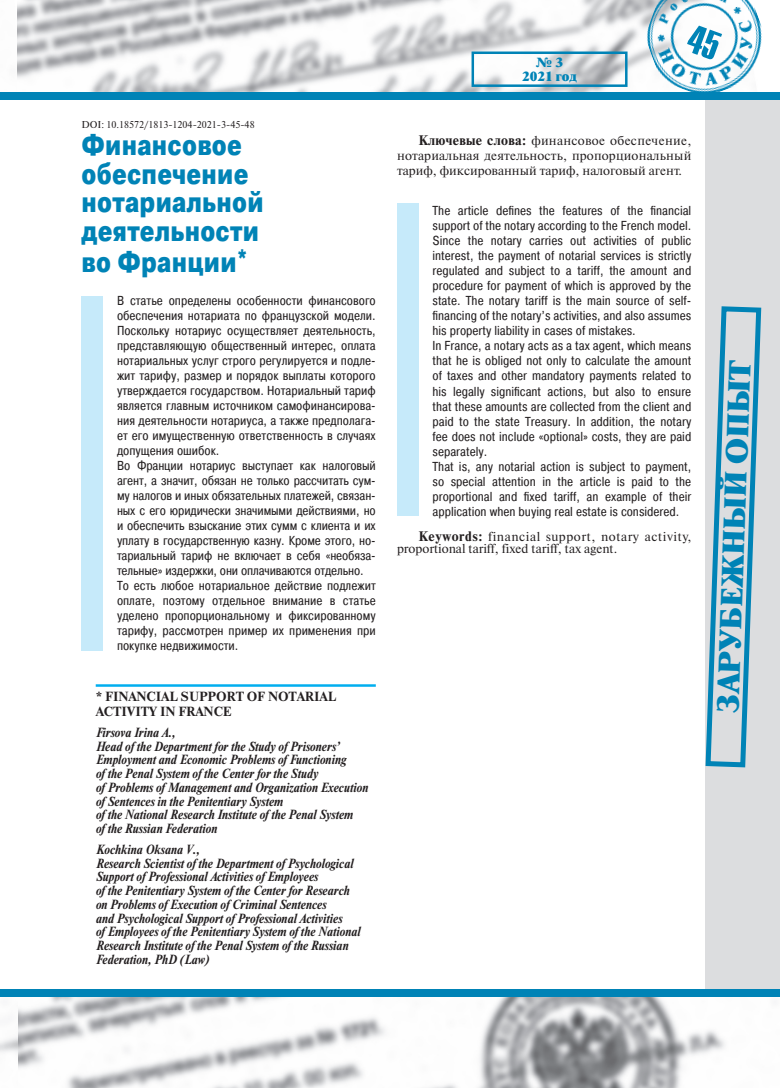
<style>
.page{position:relative;width:780px;height:1088px;background:#fff}
.page>*{position:absolute;margin:0;border:0;box-sizing:border-box;transform-origin:0 0}
.t1{font:900 28.75px/28.8px "Pragmatica Cond";letter-spacing:.01em;color:#0083b6;scale:.88 1}
.t2{font:28.75px "Newton XC";color:#0083b6}
.t3{font:13px/15px "Pragmatica Cond";color:#231f20}
.t4{font:13px/15px "Newton C";color:#231f20;text-align:justify}
.t5{font:italic 700 12.5px/13.8px "Newton C";color:#231f20;scale:.9 1}
.t6{font:700 12.5px/15px "Newton C";color:#231f20}
.t7{font:12.5px/13.8px "Newton XC";color:#0083b6;text-align:center}
.t8{font:10px "Newton C";color:#231f20}
.s1{font-weight:700}
</style>
<div class="page">
<img style="left:0;top:0;width:779px;height:93px">
<img style="left:0;top:997px;width:725px;height:91px">
<div style="left:705px;top:97px;width:75px;height:892px;background:#dcdddf"></div>
<svg style="left:470px;top:50px;width:158px;height:38px"></svg>
<div style="left:18px;top:93px;width:762px;height:7px;background:#0083b6"></div>
<img style="left:632px;top:0;width:145px;height:93px">
<div style="left:0;top:93px;width:18px;height:7px;background:#0083b6"></div>
<div style="left:18px;top:989px;width:762px;height:8px;background:#0083b6"></div>
<div style="left:0;top:989px;width:18px;height:8px;background:#0083b6"></div>
<svg style="left:705px;top:306px;width:57px;height:462px"></svg>
<hr style="left:96px;top:684px;width:280px;height:3px;background:#00aeef">
<div style="left:81px;top:296px;width:22px;height:354px;background:#c6eafa"></div>
<div style="left:397px;top:203px;width:21px;height:313px;background:#c6eafa"></div>
<svg style="left:684px;top:24px;width:38px;height:36px"></svg>
<p class="t8" style="left:81px;top:121px;width:175px">DOI: 10.18572/1813-1204-2021-3-45-48</p>
<h1 class="t1" style="left:81px;top:131px;width:208px">Финансовое обеспечение нотариальной деятельности</h1>
<h1 class="t1" style="left:81px;top:249px;width:190px">во Франции*</h1>
<p class="t3" style="left:117px;top:294px;width:260px">В статье определены особенности финансового обеспечения нотариата по французской модели.<br>Поскольку нотариус осуществляет деятельность, представляющую общественный интерес, оплата нотариальных услуг строго регулируется и подле&shy;жит тарифу, размер и порядок выплаты которого утверждается государством. Нотариальный тариф является главным источником самофинансирова&shy;ния деятельности нотариуса, а также предполага&shy;ет его имущественную ответственность в случаях допущения ошибок.<br>Во Франции нотариус выступает как налоговый агент, а значит, обязан не только рассчитать сум&shy;му налогов и иных обязательных платежей, связан&shy;ных с его юридически значимыми действиями, но и обеспечить взыскание этих сумм с клиента и их уплату в государственную казну. Кроме этого, но&shy;тариальный тариф не включает в себя «необяза&shy;тельные» издержки, они оплачиваются отдельно.<br>То есть любое нотариальное действие подлежит оплате, поэтому отдельное внимание в статье уделено пропорциональному и фиксированному тарифу, рассмотрен пример их применения при покупке недвижимости.</p>
<p class="t6" style="left:96px;top:689px;width:242px">* FINANCIAL SUPPORT OF NOTARIAL<br>ACTIVITY IN FRANCE</p>
<p class="t5" style="left:96px;top:726px;width:304px">Firsova Irina A.,<br>Head of the Department for the Study of Prisoners’ Employment and Economic Problems of Functioning<br>of the Penal System of the Center for the Study<br>of Problems of Management and Organization Execution of Sentences in the Penitentiary System<br>of the National Research Institute of the Penal System<br>of the Russian Federation</p>
<p class="t5" style="left:96px;top:844px;width:295px">Kochkina Oksana V.,<br>Research Scientist of the Department of Psychological Support of Professional Activities of Employees<br>of the Penitentiary System of the Center for Research on Problems of Execution of Criminal Sentences<br>and Psychological Support of Professional Activities<br>of Employees of the Penitentiary System of the National Research Institute of the Penal System of the Russian Federation, PhD (Law)</p>
<p class="t7" style="left:522px;top:56px;width:56px">№ 3<br>2021 год</p>
<p class="t4" style="left:397px;top:134px;width:296px;text-indent:21px"><span class="s1">Ключевые слова:</span> финансовое обеспечение, нотариальная деятельность, пропорциональный тариф, фиксированный тариф, налоговый агент.</p>
<p class="t3" style="left:432px;top:204px;width:260px">The article defines the features of the financial support of the notary according to the French model.<br>Since the notary carries out activities of public interest, the payment of notarial services is strictly regulated and subject to a tariff, the amount and procedure for payment of which is approved by the state. The notary tariff is the main source of self&shy;financing of the notary’s activities, and also assumes his property liability in cases of mistakes.<br>In France, a notary acts as a tax agent, which means that he is obliged not only to calculate the amount of taxes and other mandatory payments related to his legally significant actions, but also to ensure that these amounts are collected from the client and paid to the state Treasury. In addition, the notary fee does not include «optional» costs, they are paid separately.<br>That is, any notarial action is subject to payment, so special attention in the article is paid to the proportional and fixed tariff, an example of their application when buying real estate is considered.</p>
<p class="t4" style="left:397px;top:531px;width:296px;line-height:12.2px;text-indent:21px"><span class="s1">Keywords:</span> financial support, notary activity, proportional tariff, fixed tariff, tax agent.</p>
<h1 class="t2" style="left:711px;top:713px;width:355px;rotate:-88deg">ЗАРУБЕЖНЫЙ ОПЫТ</h1>
</div>
